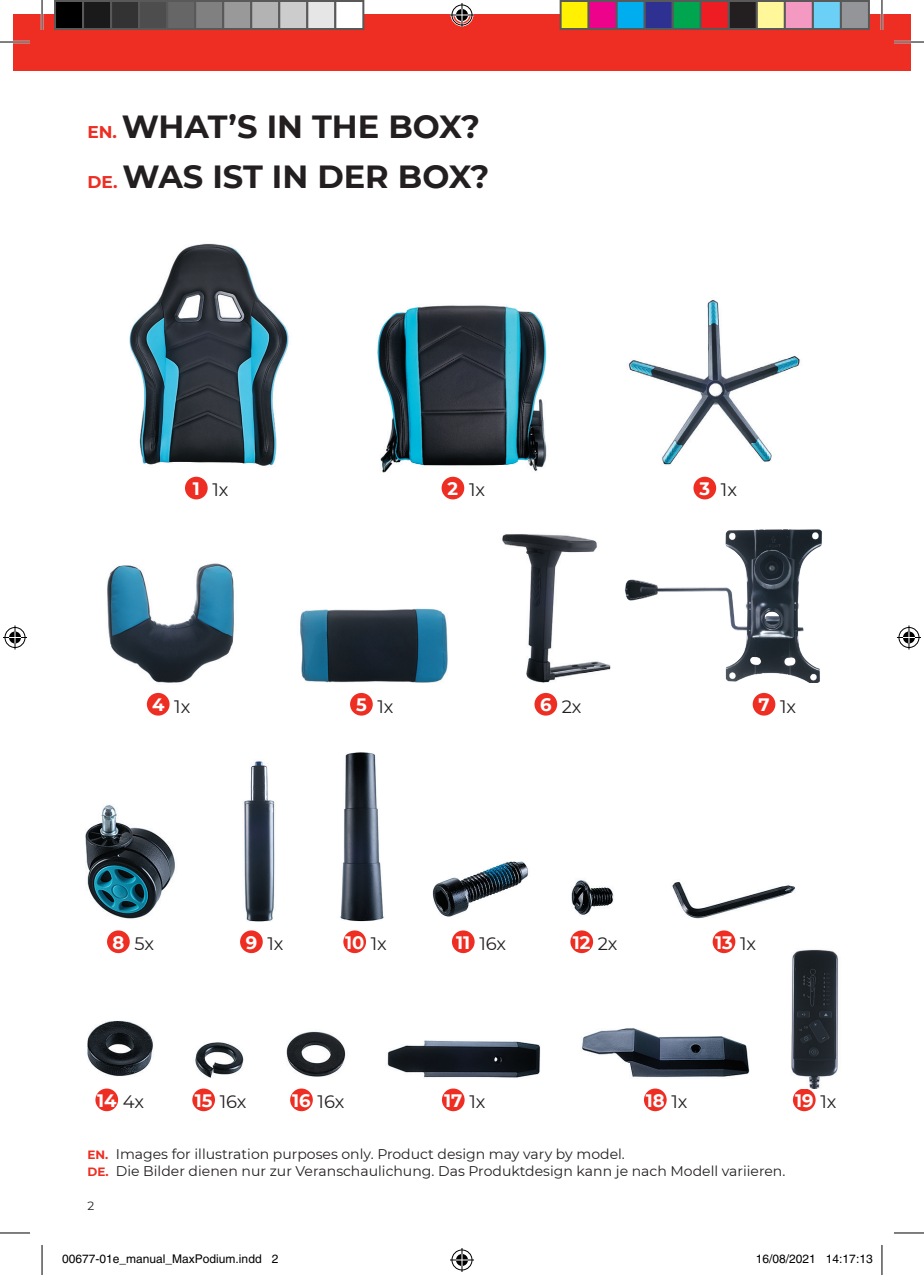
<style>
.page{position:relative;width:924px;height:1275px;background:#fff}
.page>*{position:absolute;margin:0;border:0;box-sizing:border-box;transform-origin:0 0}
.t1{font:700 32px/49.8px "Montserrat";color:#231f20}
.t2{font:18px "Montserrat";color:#231f20}
.t3{font:700 18px "Montserrat";color:#fff}
.t4{font:14px/16.8px "Montserrat";color:#231f20}
.t5{font:12px "Helvetica";color:#000}
.t6{font:12px "Montserrat";color:#231f20}
.s1{font-size:17px;color:#ee2e22}
.s2{font-weight:700;color:#fff}
.s3{font-weight:400;color:#231f20}
.s4{font-weight:700;font-size:12px;color:#ee2e22}
</style>
<div class="page">
<div style="left:14px;top:14px;width:895px;height:56px;background:#ee2e22"></div>
<img style="left:377px;top:305px;width:170px;height:168px">
<img style="left:628px;top:300px;width:172px;height:165px">
<img style="left:107px;top:563px;width:127px;height:120px">
<img style="left:300px;top:608px;width:148px;height:75px">
<img style="left:502px;top:534px;width:109px;height:149px">
<img style="left:625px;top:529px;width:197px;height:153px">
<img style="left:85px;top:805px;width:90px;height:114px">
<img style="left:244px;top:761px;width:31px;height:160px">
<img style="left:340px;top:752px;width:44px;height:169px">
<img style="left:432px;top:861px;width:97px;height:56px">
<img style="left:672px;top:882px;width:123px;height:37px">
<img style="left:87px;top:1020px;width:66px;height:56px">
<img style="left:195px;top:1042px;width:49px;height:36px">
<img style="left:286px;top:1031px;width:60px;height:46px">
<img style="left:571px;top:880px;width:43px;height:35px">
<img style="left:129px;top:243px;width:160px;height:223px">
<div style="left:185px;top:477px;width:22px;height:22px;background:#ee2e22;border-radius:50%"></div>
<div style="left:752px;top:693px;width:23px;height:22px;background:#ee2e22;border-radius:50%"></div>
<div style="left:107px;top:930px;width:23px;height:23px;background:#ee2e22;border-radius:50%"></div>
<div style="left:343px;top:930px;width:23px;height:23px;background:#ee2e22;border-radius:50%"></div>
<div style="left:95px;top:1088px;width:23px;height:23px;background:#ee2e22;border-radius:50%"></div>
<div style="left:570px;top:930px;width:23px;height:23px;background:#ee2e22;border-radius:50%"></div>
<div style="left:451px;top:930px;width:23px;height:23px;background:#ee2e22;border-radius:50%"></div>
<div style="left:712px;top:930px;width:23px;height:23px;background:#ee2e22;border-radius:50%"></div>
<div style="left:192px;top:1088px;width:23px;height:23px;background:#ee2e22;border-radius:50%"></div>
<div style="left:290px;top:1088px;width:23px;height:23px;background:#ee2e22;border-radius:50%"></div>
<div style="left:792px;top:1088px;width:23px;height:23px;background:#ee2e22;border-radius:50%"></div>
<div style="left:441px;top:1088px;width:23px;height:23px;background:#ee2e22;border-radius:50%"></div>
<div style="left:643px;top:1088px;width:23px;height:23px;background:#ee2e22;border-radius:50%"></div>
<div style="left:240px;top:930px;width:23px;height:23px;background:#ee2e22;border-radius:50%"></div>
<div style="left:441px;top:477px;width:23px;height:22px;background:#ee2e22;border-radius:50%"></div>
<div style="left:147px;top:693px;width:22px;height:22px;background:#ee2e22;border-radius:50%"></div>
<div style="left:350px;top:693px;width:22px;height:22px;background:#ee2e22;border-radius:50%"></div>
<div style="left:534px;top:693px;width:23px;height:22px;background:#ee2e22;border-radius:50%"></div>
<div style="left:693px;top:477px;width:22px;height:22px;background:#ee2e22;border-radius:50%"></div>
<img style="left:387px;top:1040px;width:153px;height:38px">
<img style="left:581px;top:1028px;width:168px;height:49px">
<img style="left:791px;top:949px;width:47px;height:139px">
<hr style="left:0;top:41px;width:30px;height:2px;background:#fff">
<hr style="left:893px;top:41px;width:30px;height:2px;background:#fff">
<hr style="left:41px;top:0;width:2px;height:30px;background:#fff">
<hr style="left:880px;top:0;width:2px;height:30px;background:#fff">
<hr style="left:0;top:42px;width:30px;height:1px;background:#000">
<hr style="left:893px;top:42px;width:30px;height:1px;background:#000">
<hr style="left:0;top:1232px;width:30px;height:1px;background:#000">
<hr style="left:893px;top:1232px;width:30px;height:1px;background:#000">
<hr style="left:42px;top:0;width:1px;height:30px;background:#000">
<hr style="left:42px;top:1245px;width:1px;height:30px;background:#000">
<hr style="left:881px;top:0;width:1px;height:30px;background:#000">
<hr style="left:881px;top:1245px;width:1px;height:30px;background:#000">
<svg style="left:450px;top:3px;width:24px;height:24px"></svg>
<svg style="left:450px;top:1248px;width:24px;height:24px"></svg>
<svg style="left:3px;top:625px;width:24px;height:24px"></svg>
<svg style="left:897px;top:625px;width:23px;height:24px"></svg>
<div style="left:55px;top:1px;width:28px;height:28px;background:#000"></div>
<div style="left:54px;top:0;width:30px;height:30px;border:2px solid #595959"></div>
<div style="left:83px;top:1px;width:28px;height:28px;background:#1a1a1a"></div>
<div style="left:82px;top:0;width:30px;height:30px;border:2px solid #595959"></div>
<div style="left:111px;top:1px;width:28px;height:28px;background:#333"></div>
<div style="left:110px;top:0;width:30px;height:30px;border:2px solid #595959"></div>
<div style="left:139px;top:1px;width:28px;height:28px;background:#4d4d4d"></div>
<div style="left:138px;top:0;width:30px;height:30px;border:2px solid #595959"></div>
<div style="left:167px;top:1px;width:28px;height:28px;background:#666"></div>
<div style="left:166px;top:0;width:30px;height:30px;border:2px solid #595959"></div>
<div style="left:195px;top:1px;width:28px;height:28px;background:#808080"></div>
<div style="left:194px;top:0;width:30px;height:30px;border:2px solid #595959"></div>
<div style="left:223px;top:1px;width:28px;height:28px;background:#999"></div>
<div style="left:222px;top:0;width:30px;height:30px;border:2px solid #595959"></div>
<div style="left:251px;top:1px;width:28px;height:28px;background:#b3b3b3"></div>
<div style="left:250px;top:0;width:30px;height:30px;border:2px solid #595959"></div>
<div style="left:279px;top:1px;width:28px;height:28px;background:#ccc"></div>
<div style="left:278px;top:0;width:30px;height:30px;border:2px solid #595959"></div>
<div style="left:307px;top:1px;width:28px;height:28px;background:#e6e6e6"></div>
<div style="left:306px;top:0;width:30px;height:30px;border:2px solid #595959"></div>
<div style="left:335px;top:1px;width:28px;height:28px;background:#fff"></div>
<div style="left:334px;top:0;width:30px;height:30px;border:2px solid #595959"></div>
<div style="left:560px;top:1px;width:28px;height:28px;background:#fff101"></div>
<div style="left:559px;top:0;width:30px;height:30px;border:2px solid #595959"></div>
<div style="left:588px;top:1px;width:28px;height:28px;background:#ed028c"></div>
<div style="left:587px;top:0;width:30px;height:30px;border:2px solid #595959"></div>
<div style="left:616px;top:1px;width:28px;height:28px;background:#00aeef"></div>
<div style="left:615px;top:0;width:30px;height:30px;border:2px solid #595959"></div>
<div style="left:644px;top:1px;width:28px;height:28px;background:#2e3092"></div>
<div style="left:643px;top:0;width:30px;height:30px;border:2px solid #595959"></div>
<div style="left:672px;top:1px;width:28px;height:28px;background:#00a54f"></div>
<div style="left:671px;top:0;width:30px;height:30px;border:2px solid #595959"></div>
<div style="left:700px;top:1px;width:28px;height:28px;background:#ee1d23"></div>
<div style="left:699px;top:0;width:30px;height:30px;border:2px solid #595959"></div>
<div style="left:728px;top:1px;width:28px;height:28px;background:#231f20"></div>
<div style="left:727px;top:0;width:30px;height:30px;border:2px solid #595959"></div>
<div style="left:756px;top:1px;width:28px;height:28px;background:#fff79a"></div>
<div style="left:755px;top:0;width:30px;height:30px;border:2px solid #595959"></div>
<div style="left:784px;top:1px;width:28px;height:28px;background:#f499c2"></div>
<div style="left:783px;top:0;width:30px;height:30px;border:2px solid #595959"></div>
<div style="left:812px;top:1px;width:28px;height:28px;background:#6bcff6"></div>
<div style="left:811px;top:0;width:30px;height:30px;border:2px solid #595959"></div>
<div style="left:840px;top:1px;width:28px;height:28px;background:#939598"></div>
<div style="left:839px;top:0;width:30px;height:30px;border:2px solid #595959"></div>
<div style="left:62px;top:1254px;width:7px;height:9px;border:1px solid #fff;border-radius:50%"></div>
<svg style="left:63px;top:1254px;width:6px;height:9px"></svg>
<h1 class="t1" style="left:87px;top:100px;width:403px"><span class="s1">EN.</span> WHAT’S IN THE BOX?<br><span class="s1">DE.</span> WAS IST IN DER BOX?</h1>
<p class="t2" style="left:193px;top:477px;width:37px"><span class="s2">1</span> 1x</p>
<p class="t2" style="left:447px;top:477px;width:39px"><span class="s2">2</span> 1x</p>
<p class="t2" style="left:699px;top:477px;width:39px"><span class="s2">3</span> 1x</p>
<p class="t2" style="left:152px;top:694px;width:40px"><span class="s2">4</span> 1x</p>
<p class="t2" style="left:356px;top:694px;width:39px"><span class="s2">5</span> 1x</p>
<p class="t2" style="left:540px;top:694px;width:43px"><span class="s2">6</span> 2x</p>
<p class="t2" style="left:758px;top:694px;width:39px"><span class="s2">7</span> 1x</p>
<p class="t2" style="left:112px;top:931px;width:43px"><span class="s2">8</span> 5x</p>
<p class="t3" style="left:345px;top:929px;width:43px">10 <span class="s3">1x</span></p>
<p class="t2" style="left:245px;top:931px;width:39px"><span class="s2">9</span> 1x</p>
<p class="t2" style="left:456px;top:931px;width:51px"><span class="s2">11</span> 16x</p>
<p class="t3" style="left:572px;top:929px;width:46px">12 <span class="s3">2x</span></p>
<p class="t3" style="left:714px;top:929px;width:43px">13 <span class="s3">1x</span></p>
<p class="t3" style="left:97px;top:1087px;width:49px">14 <span class="s3">4x</span></p>
<p class="t2" style="left:195px;top:1089px;width:53px"><span class="s2">15</span> 16x</p>
<p class="t2" style="left:292px;top:1089px;width:54px"><span class="s2">16</span> 16x</p>
<p class="t3" style="left:444px;top:1087px;width:43px">17 <span class="s3">1x</span></p>
<p class="t3" style="left:645px;top:1087px;width:43px">18 <span class="s3">1x</span></p>
<p class="t3" style="left:794px;top:1087px;width:43px">19 <span class="s3">1x</span></p>
<p class="t4" style="left:87px;top:1145px;width:699px"><span class="s4">EN.</span> Images for illustration purposes only. Product design may vary by model.<br><span class="s4">DE.</span> Die Bilder dienen nur zur Veranschaulichung. Das Produktdesign kann je nach Modell variieren.</p>
<p class="t6" style="left:87px;top:1197px;width:8px">2</p>
<p class="t5" style="left:62px;top:1251px;width:218px">00677-01e_manual_MaxPodium.indd 2</p>
<p class="t5" style="left:755px;top:1251px;width:118px">16/08/2021 14:17:13</p>
</div>
